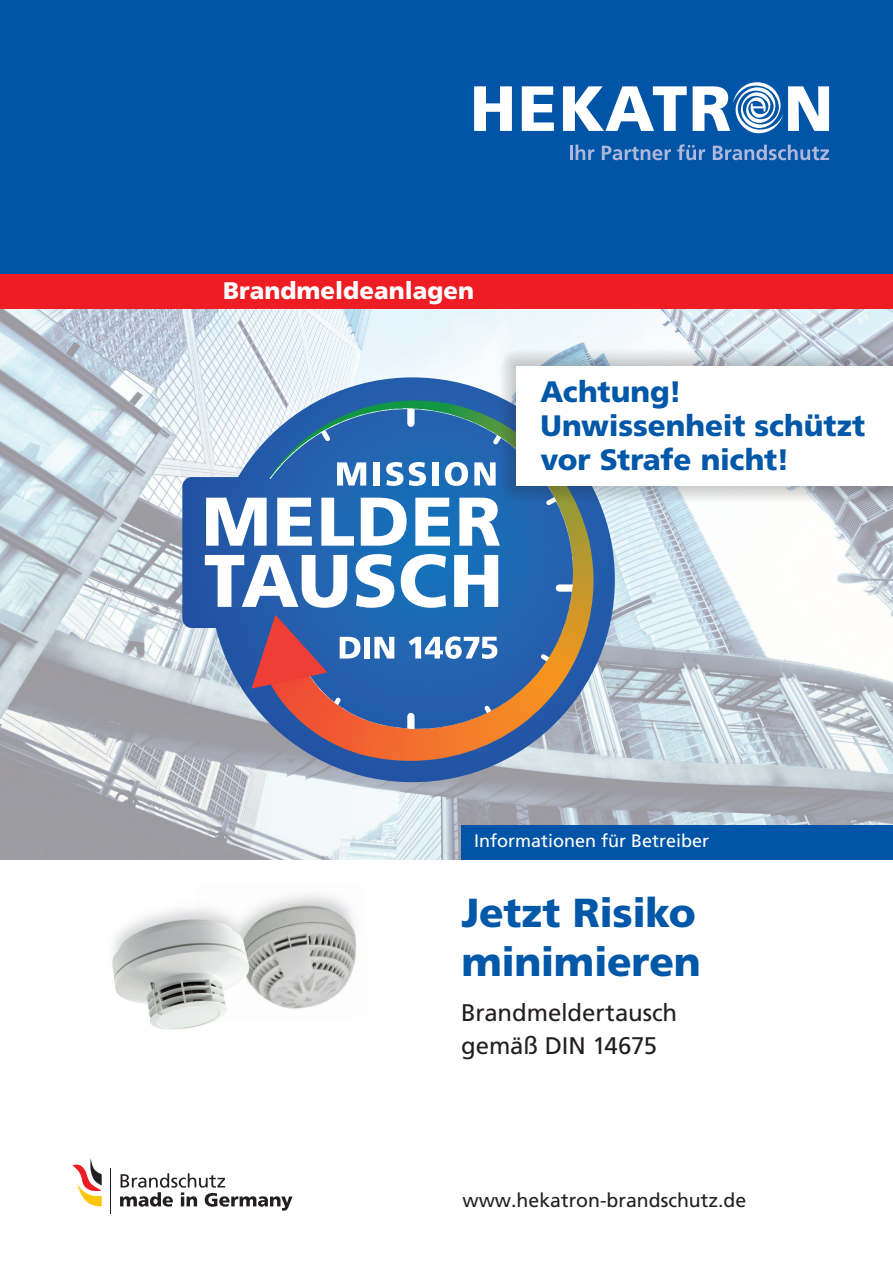
<style>
.page{position:relative;width:893px;height:1263px;background:#fff}
.page>*{position:absolute;margin:0;border:0;box-sizing:border-box;transform-origin:0 0}
.t1{font:900 40.5px/49.5px "Frutiger LT Pro";letter-spacing:-.01em;color:#0157a8}
.t2{font:900 29.55px/34px "Frutiger LT Pro";letter-spacing:-.005em;color:#0157a8}
.t3{font:24px/33px "Frutiger";letter-spacing:-.005em;color:#231f20}
.t4{font:900 24px "Frutiger";color:#fff}
.t5{font:19.5px "Frutiger LT Pro";color:#231f20}
.t6{font:18px "Frutiger LT Pro";color:#fff}
</style>
<div class="page">
<div style="left:0;top:0;width:893px;height:284px;background:#0154a6"></div>
<hr style="left:110px;top:1168px;width:1px;height:45px;background:#231f20">
<svg style="left:72px;top:1158px;width:30px;height:49px"></svg>
<svg style="left:120px;top:1173px;width:172px;height:37px"></svg>
<img style="left:0;top:308px;width:893px;height:551px">
<img style="left:267px;top:895px;width:90px;height:114px">
<div style="left:182px;top:477px;width:56px;height:151px;background:#2252a4"></div>
<div style="left:210px;top:377px;width:405px;height:405px;background:#2359a8;border-radius:202px"></div>
<img style="left:267px;top:400px;width:327px;height:361px">
<svg style="left:251px;top:615px;width:76px;height:74px;background:#904d6b"></svg>
<svg style="left:340px;top:637px;width:20px;height:21px"></svg>
<div style="left:364px;top:637px;width:6px;height:21px;background:#fff"></div>
<svg style="left:374px;top:637px;width:20px;height:21px"></svg>
<svg style="left:337px;top:462px;width:29px;height:23px"></svg>
<div style="left:373px;top:462px;width:7px;height:23px;background:#fff"></div>
<svg style="left:386px;top:462px;width:17px;height:24px"></svg>
<svg style="left:409px;top:462px;width:17px;height:24px"></svg>
<div style="left:432px;top:462px;width:6px;height:23px;background:#fff"></div>
<svg style="left:445px;top:462px;width:23px;height:24px"></svg>
<svg style="left:474px;top:462px;width:22px;height:23px"></svg>
<svg style="left:206px;top:498px;width:61px;height:48px"></svg>
<svg style="left:277px;top:498px;width:35px;height:48px"></svg>
<svg style="left:321px;top:498px;width:33px;height:48px"></svg>
<svg style="left:361px;top:498px;width:46px;height:48px"></svg>
<svg style="left:415px;top:498px;width:35px;height:48px"></svg>
<svg style="left:459px;top:498px;width:41px;height:48px"></svg>
<svg style="left:205px;top:555px;width:142px;height:53px"></svg>
<svg style="left:356px;top:554px;width:38px;height:54px"></svg>
<svg style="left:401px;top:554px;width:45px;height:54px"></svg>
<svg style="left:454px;top:555px;width:44px;height:52px"></svg>
<svg style="left:409px;top:636px;width:88px;height:23px"></svg>
<div style="left:500px;top:349px;width:393px;height:154px;background:#231f20;opacity:.48"></div>
<div style="left:517px;top:366px;width:376px;height:119px;background:#fff"></div>
<img style="left:112px;top:904px;width:155px;height:126px">
<div style="left:461px;top:825px;width:432px;height:34px;background:#0154a6"></div>
<svg style="left:474px;top:86px;width:38px;height:45px"></svg>
<svg style="left:522px;top:86px;width:32px;height:45px"></svg>
<svg style="left:563px;top:86px;width:124px;height:45px"></svg>
<svg style="left:693px;top:82px;width:136px;height:51px"></svg>
<hr style="left:570px;top:146px;width:3px;height:14px;background:#aeb8dc">
<svg style="left:576px;top:145px;width:18px;height:15px"></svg>
<svg style="left:602px;top:146px;width:69px;height:14px"></svg>
<svg style="left:677px;top:144px;width:28px;height:16px"></svg>
<svg style="left:713px;top:145px;width:116px;height:15px"></svg>
<div style="left:0;top:274px;width:893px;height:34px;background:#ee1d23"></div>
<p class="t4" style="left:223px;top:276px;width:252px">Brandmeldeanlagen</p>
<p class="t2" style="left:541px;top:374px;width:326px">Achtung!<br>Unwissenheit schützt vor Strafe nicht!</p>
<p class="t6" style="left:474px;top:830px;width:237px">Informationen für Betreiber</p>
<h1 class="t1" style="left:461px;top:887px;width:241px">Jetzt Risiko minimieren</h1>
<p class="t3" style="left:461px;top:996px;width:218px">Brandmeldertausch gemäß DIN 14675</p>
<p class="t5" style="left:462px;top:1188px;width:285px">www.hekatron-brandschutz.de</p>
</div>
